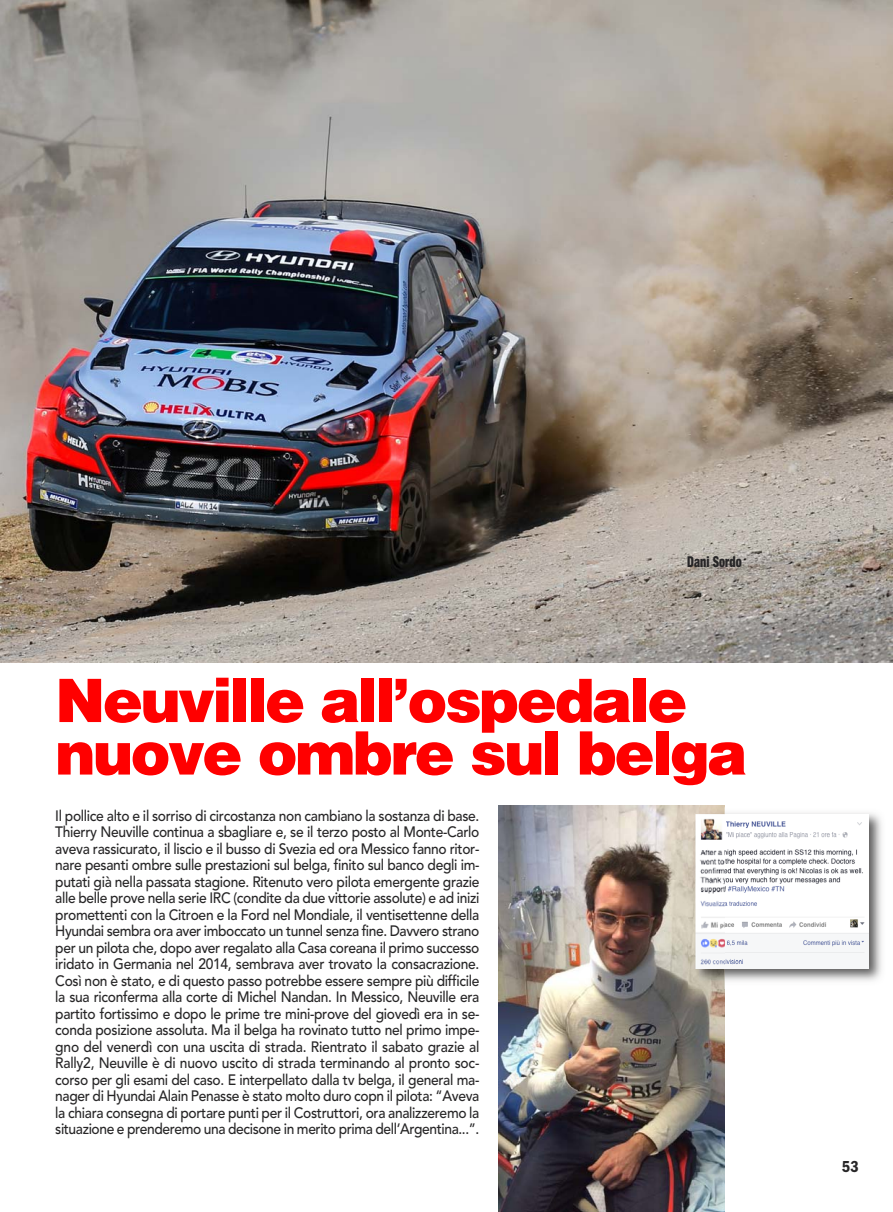
<style>
.page{position:relative;width:893px;height:1212px;background:#fff}
.page>*{position:absolute;margin:0;border:0;box-sizing:border-box;transform-origin:0 0}
.t1{font:900 60px/52.5px "Helvetica LT Std";letter-spacing:-.04em;color:#f00}
.t2{font:16.5px "ITC Franklin Gothic Std Dm Cd";color:#272627}
.t3{font:500 15px/16.5px "Avenir";letter-spacing:-.03em;color:#272627;text-align:justify;scale:.92 1}
.t4{font:900 condensed 15px "Helvetica Neue";color:#272627;scale:.8 1}
</style>
<div class="page">
<img style="left:0;top:0;width:893px;height:662px">
<img style="left:499px;top:806px;width:225px;height:406px">
<img style="left:688px;top:807px;width:194px;height:182px">
<img style="left:696px;top:814px;width:172px;height:154px">
<p class="t4" style="left:687px;top:556px;width:70px">Dani Sordo</p>
<h1 class="t1" style="left:55px;top:679px;width:694px">Neuville all’ospedale nuove ombre sul belga</h1>
<p class="t3" style="left:55px;top:809px;width:463px">Il pollice alto e il sorriso di circostanza non cambiano la sostanza di base.<br>Thierry Neuville continua a sbagliare e, se il terzo posto al Monte-Carlo aveva rassicurato, il liscio e il busso di Svezia ed ora Messico fanno ritor&shy;nare pesanti ombre sulle prestazioni sul belga, finito sul banco degli im&shy;putati già nella passata stagione. Ritenuto vero pilota emergente grazie alle belle prove nella serie IRC (condite da due vittorie assolute) e ad inizi promettenti con la Citroen e la Ford nel Mondiale, il ventisettenne della Hyundai sembra ora aver imboccato un tunnel senza fine. Davvero strano per un pilota che, dopo aver regalato alla Casa coreana il primo successo iridato in Germania nel 2014, sembrava aver trovato la consacrazione.<br>Così non è stato, e di questo passo potrebbe essere sempre più difficile la sua riconferma alla corte di Michel Nandan. In Messico, Neuville era partito fortissimo e dopo le prime tre mini-prove del giovedì era in se&shy;conda posizione assoluta. Ma il belga ha rovinato tutto nel primo impe&shy;gno del venerdì con una uscita di strada. Rientrato il sabato grazie al Rally2, Neuville è di nuovo uscito di strada terminando al pronto soc&shy;corso per gli esami del caso. E interpellato dalla tv belga, il general ma&shy;nager di Hyundai Alain Penasse è stato molto duro copn il pilota: “Aveva la chiara consegna di portare punti per il Costruttori, ora analizzeremo la situazione e prenderemo una decisone in merito prima dell’Argentina...”.</p>
<p class="t2" style="left:842px;top:1156px;width:18px">53</p>
</div>
